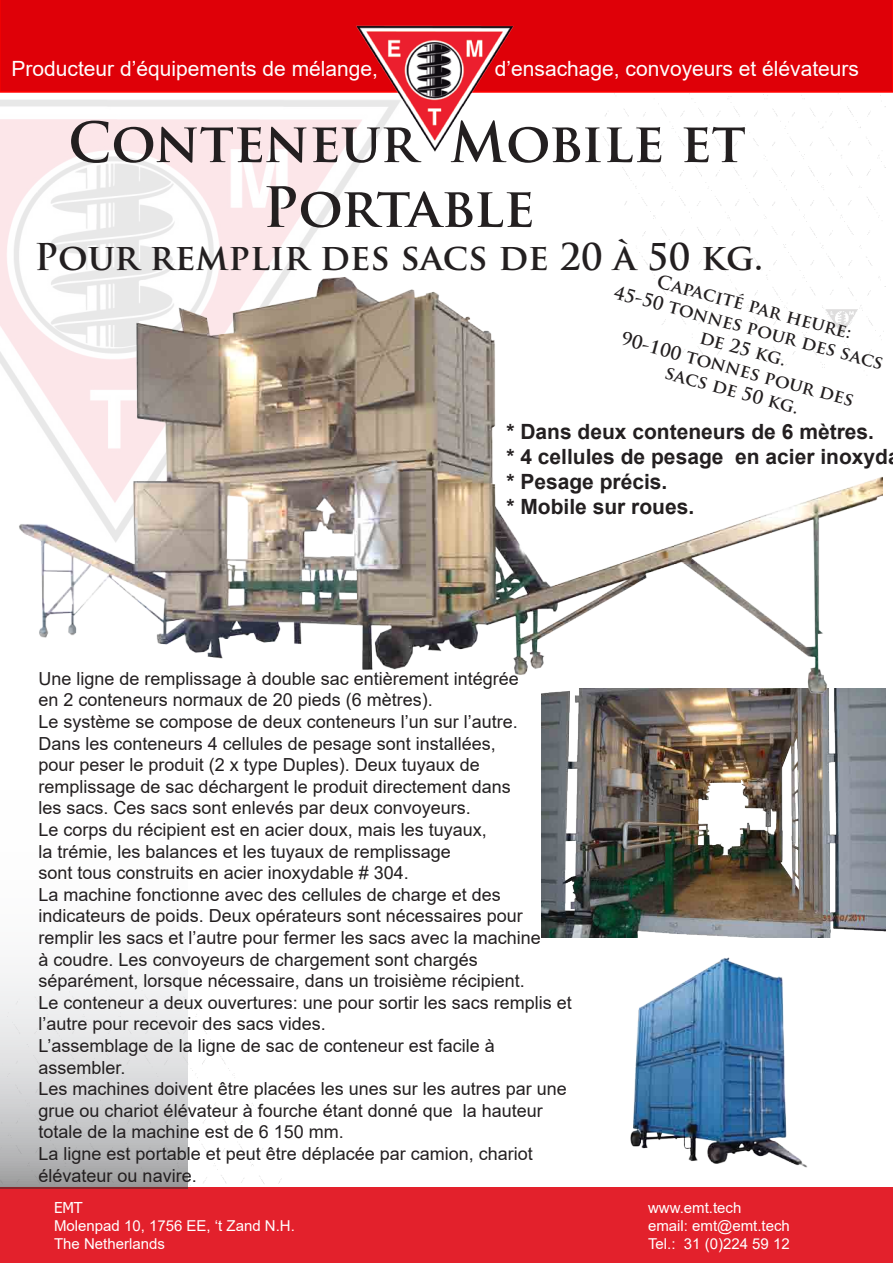
<style>
.page{position:relative;width:893px;height:1263px;background:#fff}
.page>*{position:absolute;margin:0;border:0;box-sizing:border-box;transform-origin:0 0}
.t1{font:700 54px "Trajan Pro";color:#231f20}
.t2{font:700 54px "Trajan Pro";letter-spacing:-.03em;color:#231f20}
.t3{font:700 36px "Trajan Pro";color:#231f20}
.Standaard{font:700 21px "Arial";color:#231f20}
.t4{font:21px "Arial";color:#fff}
.Platte_tekst{font:18px/21.6px "Arial";color:#231f20}
.Standaard-2{font:700 18px "Trajan Pro";color:#231f20}
.t5{font:15px "Arial";color:#fff}
.t6{font:15px "Tahoma";color:#fff}
</style>
<div class="page">
<img style="left:187px;top:981px;width:95px;height:206px">
<img style="left:603px;top:93px;width:283px;height:239px">
<div style="left:0;top:0;width:893px;height:92px;background:#df0008"></div>
<div style="left:0;top:1187px;width:893px;height:76px;background:#e3212c"></div>
<svg style="left:0;top:973px;width:187px;height:215px;background:#d3d3d5"></svg>
<img style="left:354px;top:0;width:163px;height:152px">
<img style="left:0;top:99px;width:408px;height:282px">
<img style="left:541px;top:689px;width:345px;height:249px">
<img style="left:12px;top:266px;width:870px;height:641px">
<img style="left:630px;top:957px;width:177px;height:211px">
<p class="t4" style="left:12px;top:54px;width:368px">Producteur d’équipements de mélange,</p>
<p class="t4" style="left:495px;top:54px;width:366px">d’ensachage, convoyeurs et élévateurs</p>
<p class="t1" style="left:68px;top:109px;width:679px">Conteneur Mobile et</p>
<p class="t2" style="left:263px;top:174px;width:273px">Portable</p>
<p class="t3" style="left:34px;top:235px;width:730px">Pour remplir des sacs de 20 à 50 kg.</p>
<p class="Standaard-2" style="left:661px;top:270px;width:202px;rotate:15deg">Capacité par heure:</p>
<p class="Standaard-2" style="left:617px;top:281px;width:279px;rotate:15deg">45-50 tonnes pour des sacs</p>
<p class="Standaard-2" style="left:625px;top:327px;width:241px;rotate:15deg">90-100 tonnes pour des</p>
<p class="Standaard-2" style="left:703px;top:326px;width:90px;rotate:15deg">de 25 kg.</p>
<p class="Standaard-2" style="left:668px;top:361px;width:139px;rotate:15deg">sacs de 50 kg.</p>
<p class="Standaard" style="left:506px;top:417px;width:369px">* Dans deux conteneurs de 6 mètres.</p>
<p class="Standaard" style="left:506px;top:442px;width:383px">* 4 cellules de pesage en acier inoxyd</p>
<p class="Standaard" style="left:506px;top:467px;width:163px">* Pesage précis.</p>
<p class="Standaard" style="left:506px;top:492px;width:189px">* Mobile sur roues.</p>
<p class="Platte_tekst" style="left:39px;top:667px;width:482px">Une ligne de remplissage à double sac entièrement intégrée</p>
<p class="Platte_tekst" style="left:39px;top:689px;width:396px">en 2 conteneurs normaux de 20 pieds (6 mètres).</p>
<p class="Platte_tekst" style="left:39px;top:711px;width:481px">Le système se compose de deux conteneurs l’un sur l’autre.</p>
<p class="Platte_tekst" style="left:39px;top:732px;width:459px">Dans les conteneurs 4 cellules de pesage sont installées,</p>
<p class="Platte_tekst" style="left:39px;top:754px;width:474px">pour peser le produit (2 x type Duples). Deux tuyaux de remplissage de sac déchargent le produit directement dans</p>
<p class="Platte_tekst" style="left:39px;top:797px;width:434px">les sacs. Ces sacs sont enlevés par deux convoyeurs.</p>
<p class="Platte_tekst" style="left:39px;top:819px;width:450px">Le corps du récipient est en acier doux, mais les tuyaux,</p>
<p class="Platte_tekst" style="left:39px;top:840px;width:414px">la trémie, les balances et les tuyaux de remplissage</p>
<p class="Platte_tekst" style="left:39px;top:862px;width:372px">sont tous construits en acier inoxydable # 304.</p>
<p class="Platte_tekst" style="left:39px;top:883px;width:504px">La machine fonctionne avec des cellules de charge et des indicateurs de poids. Deux opérateurs sont nécessaires pour remplir les sacs et l’autre pour fermer les sacs avec la machine</p>
<p class="Platte_tekst" style="left:39px;top:948px;width:488px">à coudre. Les convoyeurs de chargement sont chargés séparément, lorsque nécessaire, dans un troisième récipient.</p>
<p class="Platte_tekst" style="left:39px;top:991px;width:535px">Le conteneur a deux ouvertures: une pour sortir les sacs remplis et l’autre pour recevoir des sacs vides.</p>
<p class="Platte_tekst" style="left:39px;top:1035px;width:458px">L’assemblage de la ligne de sac de conteneur est facile à assembler.</p>
<p class="Platte_tekst" style="left:39px;top:1078px;width:530px">Les machines doivent être placées les unes sur les autres par une</p>
<p class="Platte_tekst" style="left:39px;top:1099px;width:506px">grue ou chariot élévateur à fourche étant donné que la hauteur totale de la machine est de 6 150 mm.</p>
<p class="Platte_tekst" style="left:39px;top:1143px;width:496px">La ligne est portable et peut être déplacée par camion, chariot élévateur ou navire.</p>
<p class="t6" style="left:54px;top:1197px;width:30px">EMT</p>
<p class="t5" style="left:648px;top:1197px;width:95px">www.emt.tech</p>
<p class="t5" style="left:54px;top:1215px;width:242px">Molenpad 10, 1756 EE, ‘t Zand N.H.</p>
<p class="t5" style="left:648px;top:1215px;width:143px">email: emt@emt.tech</p>
<p class="t5" style="left:54px;top:1233px;width:112px">The Netherlands</p>
<p class="t5" style="left:648px;top:1233px;width:143px">Tel.: 31 (0)224 59 12</p>
</div>
